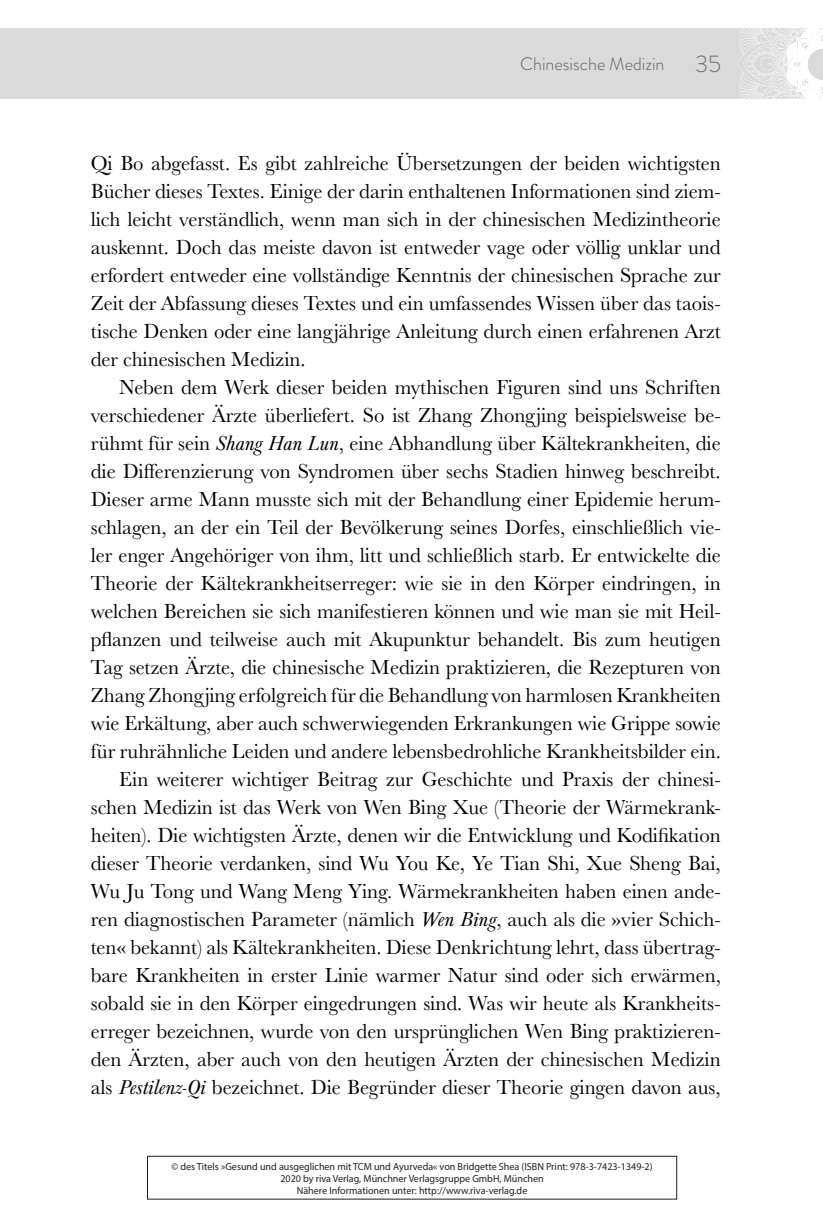
<style>
.page{position:relative;width:823px;height:1219px;background:#fff}
.page>*{position:absolute;margin:0;border:0;box-sizing:border-box;transform-origin:0 0}
.t1{font:300 24px "Brandon Grotesque";color:#706f6f}
.t2{font:21px/28px "Baskerville URW";letter-spacing:-.005em;color:#000;text-align:justify}
.t3{font:300 18px "Brandon Grotesque";color:#646363}
.t4{font:10.2px/12px "Myriad Pro";color:#231f20;text-align:center}
.s1{font-style:italic}
</style>
<div class="page">
<div style="left:0;top:28px;width:822px;height:71px;background:#dadada"></div>
<svg style="left:737px;top:28px;width:85px;height:71px"></svg>
<div style="left:147px;top:1156px;width:529px;height:43px;border:1px solid #231f20"></div>
<p class="t3" style="left:520px;top:52px;width:146px">Chinesische Medizin</p>
<p class="t1" style="left:694px;top:48px;width:28px">35</p>
<p class="t2" style="left:91px;top:148px;width:631px">Qi Bo abgefasst. Es gibt zahlreiche Übersetzungen der beiden wichtigsten Bücher dieses Textes. Einige der darin enthaltenen Informationen sind ziem&shy;lich leicht verständlich, wenn man sich in der chinesischen Medizintheorie auskennt. Doch das meiste davon ist entweder vage oder völlig unklar und erfordert entweder eine vollständige Kenntnis der chinesischen Sprache zur Zeit der Abfassung dieses Textes und ein umfassendes Wissen über das taois&shy;tische Denken oder eine langjährige Anleitung durch einen erfahrenen Arzt der chinesischen Medizin.</p>
<p class="t2" style="left:91px;top:372px;width:631px;text-align:right">Neben dem Werk dieser beiden mythischen Figuren sind uns Schriften verschiedener Ärzte überliefert. So ist Zhang Zhongjing beispielsweise be&shy;rühmt für sein <span class="s1">Shang Han Lun</span>, eine Abhandlung über Kältekrankheiten, die die Differenzierung von Syndromen über sechs Stadien hinweg beschreibt.<br>Dieser arme Mann musste sich mit der Behandlung einer Epidemie herum&shy;schlagen, an der ein Teil der Bevölkerung seines Dorfes, einschließlich vie&shy;ler enger Angehöriger von ihm, litt und schließlich starb. Er entwickelte die Theorie der Kältekrankheitserreger: wie sie in den Körper eindringen, in welchen Bereichen sie sich manifestieren können und wie man sie mit Heil&shy;pflanzen und teilweise auch mit Akupunktur behandelt. Bis zum heutigen Tag setzen Ärzte, die chinesische Medizin praktizieren, die Rezepturen von Zhang Zhongjing erfolgreich für die Behandlung von harmlosen Krankheiten wie Erkältung, aber auch schwerwiegenden Erkrankungen wie Grippe sowie für ruhrähnliche Leiden und andere lebensbedrohliche Krankheitsbilder ein.<br>Ein weiterer wichtiger Beitrag zur Geschichte und Praxis der chinesi&shy;schen Medizin ist das Werk von Wen Bing Xue (Theorie der Wärmekrank&shy;heiten). Die wichtigsten Ärzte, denen wir die Entwicklung und Kodifikation dieser Theorie verdanken, sind Wu You Ke, Ye Tian Shi, Xue Sheng Bai, Wu Ju Tong und Wang Meng Ying. Wärmekrankheiten haben einen ande&shy;ren diagnostischen Parameter (nämlich <span class="s1">Wen Bing</span>, auch als die »vier Schich&shy;ten« bekannt) als Kältekrankheiten. Diese Denkrichtung lehrt, dass übertrag&shy;bare Krankheiten in erster Linie warmer Natur sind oder sich erwärmen, sobald sie in den Körper eingedrungen sind. Was wir heute als Krankheits&shy;erreger bezeichnen, wurde von den ursprünglichen Wen Bing praktizieren&shy;den Ärzten, aber auch von den heutigen Ärzten der chinesischen Medizin als <span class="s1">Pestilenz-Qi</span> bezeichnet. Die Begründer dieser Theorie gingen davon aus,</p>
<p class="t4" style="left:171px;top:1160px;width:482px">© des Titels »Gesund und ausgeglichen mit TCM und Ayurveda« von Bridgette Shea (ISBN Print: 978-3-7423-1349-2)<br>2020 by riva Verlag, Münchner Verlagsgruppe GmbH, München<br>Nähere Informationen unter: http://www.riva-verlag.de</p>
</div>
